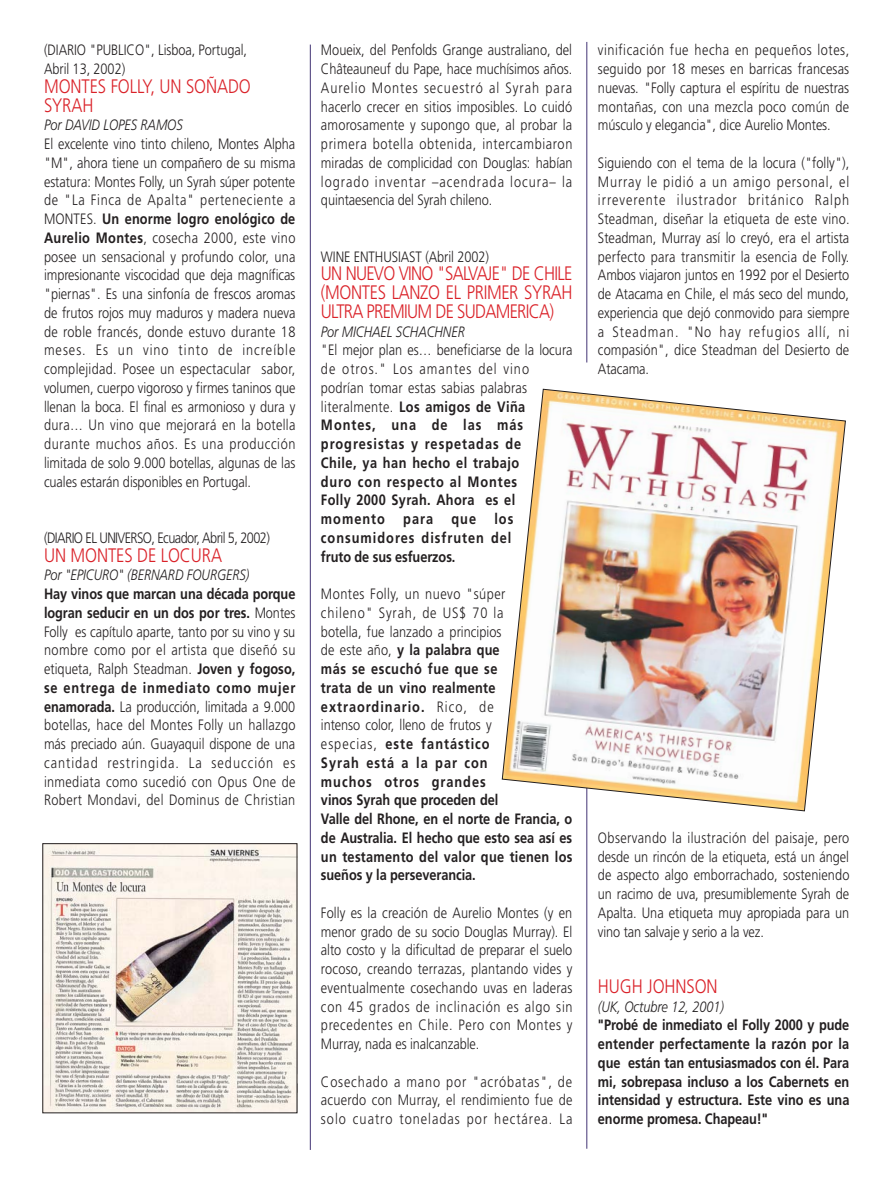
<style>
.page{position:relative;width:893px;height:1191px;background:#fff}
.page>*{position:absolute;margin:0;border:0;box-sizing:border-box;transform-origin:0 0}
.t1{font:300 19.5px/18.8px "Frutiger";letter-spacing:-.025em;color:#da2128;text-align:justify;scale:.85 1}
.t2{font:300 19.5px/18.8px "Frutiger";letter-spacing:-.005em;color:#da2128;scale:.85 1}
.t3{font:300 15px/18.8px "Frutiger";letter-spacing:-.005em;color:#231f20;text-align:justify;scale:.85 1}
.t4{font:300 15px/18.8px "Frutiger";letter-spacing:.02em;color:#231f20;scale:.85 1}
.t5{font:700 15px/18.8px "Frutiger";letter-spacing:.015em;color:#231f20;scale:.85 1}
.t6{font:700 15px/18.8px "Frutiger";letter-spacing:.07em;color:#231f20;scale:.85 1}
.t7{font:700 15px/18.8px "Frutiger";letter-spacing:-.005em;color:#231f20;scale:.85 1}
.t8{font:300 15px "Frutiger";letter-spacing:-.045em;color:#231f20;scale:.85 1}
.s1{font-style:italic}
.s2{font-weight:700}
.s3{font-weight:300;font-style:italic}
.s4{font-weight:300}
</style>
<div class="page">
<hr style="left:310px;top:45px;width:1px;height:1105px;background:#423474">
<hr style="left:586px;top:42px;width:1px;height:321px;background:#423474">
<hr style="left:586px;top:779px;width:1px;height:370px;background:#423474">
<img style="left:45px;top:845px;width:250px;height:266px">
<img style="left:502px;top:389px;width:343px;height:422px">
<p class="t3" style="left:44px;top:42px;width:240px">(DIARIO "PUBLICO", Lisboa, Portugal,<br>Abril 13, 2002)</p>
<p class="t2" style="left:44px;top:78px;width:245px">MONTES FOLLY, UN SOÑADO<br>SYRAH</p>
<p class="t3" style="left:44px;top:117px;width:297px;text-align:left"><span class="s1">Por DAVID LOPES RAMOS<br></span>El excelente vino tinto chileno, Montes Alpha "M", ahora tiene un compañero de su misma estatura: Montes Folly, un Syrah súper potente de "La Finca de Apalta" perteneciente a MONTES. <span class="s2">Un enorme logro enológico de Aurelio Montes</span>, cosecha 2000, este vino posee un sensacional y profundo color, una impresionante viscocidad que deja magníficas "piernas". Es una sinfonía de frescos aromas de frutos rojos muy maduros y madera nueva de roble francés, donde estuvo durante 18 meses. Es un vino tinto de increíble complejidad. Posee un espectacular sabor, volumen, cuerpo vigoroso y firmes taninos que llenan la boca. El final es armonioso y dura y dura… Un vino que mejorará en la botella durante muchos años. Es una producción limitada de solo 9.000 botellas, algunas de las cuales estarán disponibles en Portugal.</p>
<p class="t8" style="left:44px;top:532px;width:267px">(DIARIO EL UNIVERSO, Ecuador, Abril 5, 2002)</p>
<p class="t2" style="left:44px;top:547px;width:211px">UN MONTES DE LOCURA</p>
<p class="t4" style="left:44px;top:567px;width:297px"><span class="s1">Por "EPICURO" (BERNARD FOURGERS)<br></span><span class="s2">Hay vinos que marcan una década porque logran seducir en un dos por tres.</span> Montes Folly es capítulo aparte, tanto por su vino y su nombre como por el artista que diseñó su etiqueta, Ralph Steadman. <span class="s2">Joven y fogoso, se entrega de inmediato como mujer enamorada.</span> La producción, limitada a 9.000 botellas, hace del Montes Folly un hallazgo más preciado aún. Guayaquil dispone de una cantidad restringida. La seducción es inmediata como sucedió con Opus One de Robert Mondavi, del Dominus de Christian</p>
<p class="t3" style="left:321px;top:42px;width:297px">Moueix, del Penfolds Grange australiano, del Châteauneuf du Pape, hace muchísimos años.<br>Aurelio Montes secuestró al Syrah para hacerlo crecer en sitios imposibles. Lo cuidó amorosamente y supongo que, al probar la primera botella obtenida, intercambiaron miradas de complicidad con Douglas: habían logrado inventar –acendrada locura– la quintaesencia del Syrah chileno.</p>
<p class="t3" style="left:321px;top:248px;width:199px">WINE ENTHUSIAST (Abril 2002)</p>
<p class="t1" style="left:321px;top:266px;width:297px">UN NUEVO VINO "SALVAJE" DE CHILE (MONTES LANZO EL PRIMER SYRAH ULTRA PREMIUM DE SUDAMERICA)</p>
<p class="t6" style="left:321px;top:323px;width:297px"><span class="s3">Por MICHAEL SCHACHNER<br></span><span class="s4">"El mejor plan es… beneficiarse de la locura de otros." Los amantes del vino podrían tomar estas sabias palabras literalmente.</span> Los amigos de Viña<br>Montes, una de las más progresistas y respetadas de<br>Chile, ya han hecho el trabajo<br>duro con respecto al Montes<br>Folly 2000 Syrah. Ahora es el momento para que los consumidores disfruten del<br>fruto de sus esfuerzos.</p>
<p class="t5" style="left:321px;top:586px;width:297px"><span class="s4">Montes Folly, un nuevo "súper<br>chileno" Syrah, de US$ 70 la<br>botella, fue lanzado a principios<br>de este año,</span> y la palabra que<br>más se escuchó fue que se<br>trata de un vino realmente extraordinario. <span class="s4">Rico, de<br>intenso color, lleno de frutos y<br>especias,</span> este fantástico<br>Syrah está a la par con<br>muchos otros grandes<br>vinos Syrah que proceden del<br>Valle del Rhone, en el norte de Francia, o de Australia. El hecho que esto sea así es un testamento del valor que tienen los sueños y la perseverancia.</p>
<p class="t3" style="left:321px;top:904px;width:297px">Folly es la creación de Aurelio Montes (y en menor grado de su socio Douglas Murray). El alto costo y la dificultad de preparar el suelo rocoso, creando terrazas, plantando vides y eventualmente cosechando uvas en laderas con 45 grados de inclinación es algo sin precedentes en Chile. Pero con Montes y Murray, nada es inalcanzable.</p>
<p class="t3" style="left:321px;top:1073px;width:297px">Cosechado a mano por "acróbatas", de acuerdo con Murray, el rendimiento fue de solo cuatro toneladas por hectárea. La</p>
<p class="t3" style="left:598px;top:42px;width:297px">vinificación fue hecha en pequeños lotes, seguido por 18 meses en barricas francesas nuevas. "Folly captura el espíritu de nuestras montañas, con una mezcla poco común de músculo y elegancia", dice Aurelio Montes.</p>
<p class="t3" style="left:598px;top:154px;width:297px">Siguiendo con el tema de la locura ("folly"), Murray le pidió a un amigo personal, el irreverente ilustrador británico Ralph Steadman, diseñar la etiqueta de este vino.<br>Steadman, Murray así lo creyó, era el artista perfecto para transmitir la esencia de Folly.<br>Ambos viajaron juntos en 1992 por el Desierto de Atacama en Chile, el más seco del mundo, experiencia que dejó conmovido para siempre a Steadman. "No hay refugios allí, ni compasión", dice Steadman del Desierto de Atacama.</p>
<p class="t3" style="left:598px;top:829px;width:297px">Observando la ilustración del paisaje, pero desde un rincón de la etiqueta, está un ángel de aspecto algo emborrachado, sosteniendo un racimo de uva, presumiblemente Syrah de Apalta. Una etiqueta muy apropiada para un vino tan salvaje y serio a la vez.</p>
<p class="t2" style="left:598px;top:978px;width:142px">HUGH JOHNSON</p>
<p class="t7" style="left:598px;top:998px;width:297px"><span class="s3">(UK, Octubre 12, 2001)<br></span>"Probé de inmediato el Folly 2000 y pude entender perfectamente la razón por la que están tan entusiasmados con él. Para mi, sobrepasa incluso a los Cabernets en intensidad y estructura. Este vino es una enorme promesa. Chapeau!"</p>
</div>
